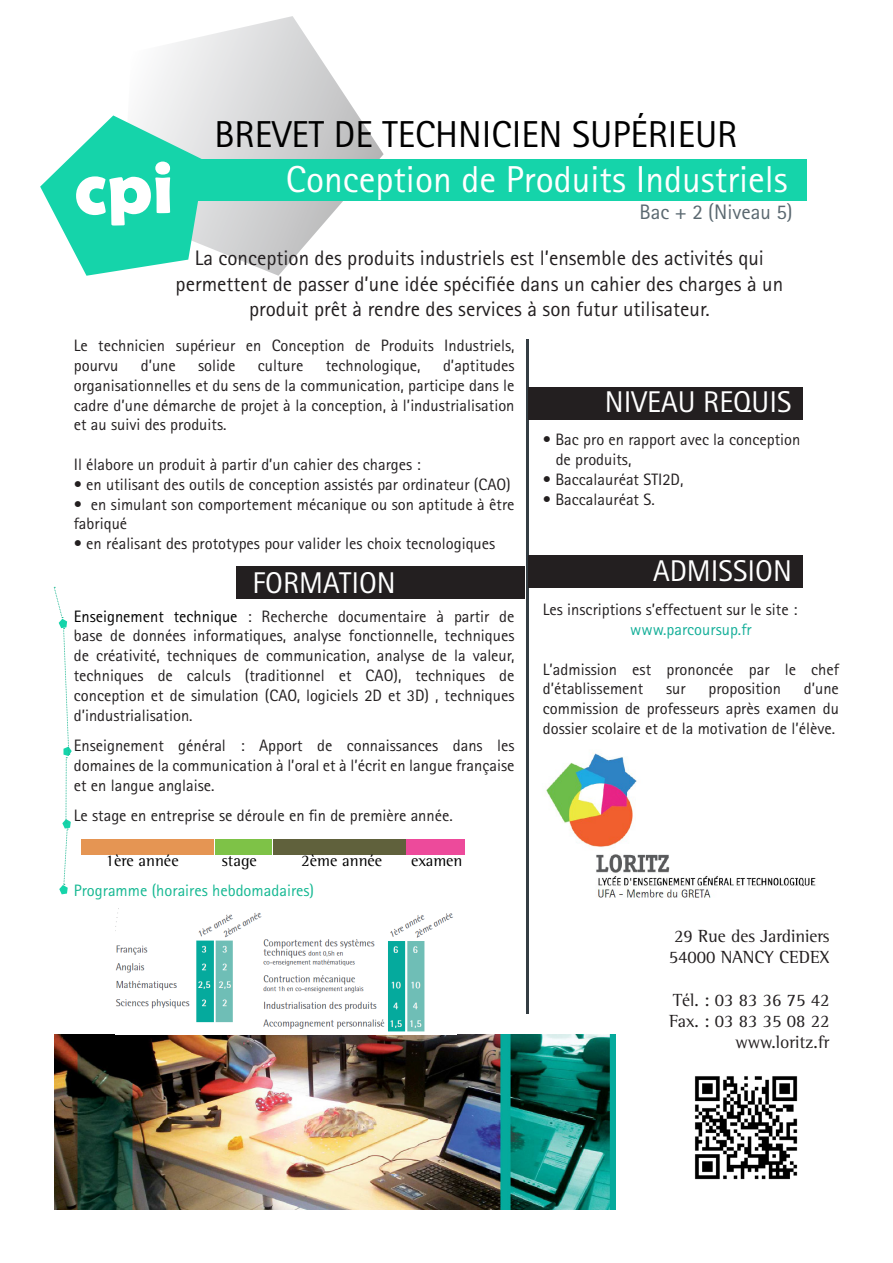
<style>
.page{position:relative;width:893px;height:1263px;background:#fff}
.page>*{position:absolute;margin:0;border:0;box-sizing:border-box;transform-origin:0 0}
.t1{font:37.5px "Rotis Sans Serif Std";color:#fff}
.t2{font:37.5px "Rotis Sans Serif Std";color:#000}
.t3{font:30px "Rotis Sans Serif Std";color:#fff}
.t4{font:21px "Rotis Sans Serif Std";color:#231f20}
.t5{font:21px "Rotis Sans Serif Std";color:#5a6870}
.t6{font:18px "Rotis Semi Serif Std";color:#231f20}
.t7{font:16.5px/19.8px "Rotis Sans Serif Std";color:#231f20;text-align:justify}
.t8{font:16.5px "Rotis Sans Serif Std";color:#15b892}
.t9{font:16.5px "Rotis Semi Serif Std";color:#000}
.t10{font:16.5px "Rotis Sans Serif Std";color:#15af99}
.s1{color:#000}
</style>
<div class="page">
<img style="left:546px;top:753px;width:270px;height:145px">
<svg style="left:142px;top:16px;width:242px;height:260px"></svg>
<div style="left:171px;top:159px;width:636px;height:42px;background:#15d4aa"></div>
<hr style="left:526px;top:340px;width:2px;height:674px;background:#343d43">
<div style="left:236px;top:567px;width:289px;height:32px;background:#231f20"></div>
<img style="left:54px;top:1034px;width:561px;height:176px">
<div style="left:81px;top:839px;width:132px;height:16px;background:#e59553"></div>
<div style="left:215px;top:839px;width:56px;height:16px;background:#7ec247"></div>
<div style="left:273px;top:839px;width:132px;height:16px;background:#60613c"></div>
<div style="left:406px;top:839px;width:59px;height:16px;background:#ed4a9b"></div>
<svg style="left:54px;top:587px;width:18px;height:307px"></svg>
<div style="left:528px;top:387px;width:275px;height:33px;background:#231f20"></div>
<div style="left:528px;top:556px;width:275px;height:32px;background:#231f20"></div>
<img style="left:694px;top:1076px;width:104px;height:104px">
<img style="left:115px;top:908px;width:342px;height:127px">
<svg style="left:40px;top:115px;width:165px;height:161px"></svg>
<p class="t2" style="left:214px;top:112px;width:524px">BREVET DE TECHNICIEN SUPÉRIEUR</p>
<p class="t1" style="left:286px;top:157px;width:503px">Conception de Produits Industriels</p>
<p class="t5" style="left:639px;top:200px;width:155px">Bac + 2 (Niveau 5)</p>
<p class="t4" style="left:195px;top:246px;width:571px">La conception des produits industriels est l’ensemble des activités qui</p>
<p class="t4" style="left:176px;top:271px;width:609px">permettent de passer d’une idée spécifiée dans un cahier des charges à un</p>
<p class="t4" style="left:249px;top:296px;width:462px">produit prêt à rendre des services à son futur utilisateur.</p>
<p class="t7" style="left:74px;top:336px;width:442px">Le technicien supérieur en Conception de Produits Industriels, pourvu</p>
<p class="t7" style="left:74px;top:356px;width:442px;text-indent:369px">d’aptitudes organisationnelles et du sens de la communication, participe dans le cadre d’une démarche de projet à la conception, à l’industrialisation et au suivi des produits.</p>
<p class="t7" style="left:74px;top:455px;width:348px">Il élabore un produit à partir d’un cahier des charges :</p>
<p class="t7" style="left:74px;top:474px;width:439px">• en utilisant des outils de conception assistés par ordinateur (CAO)</p>
<p class="t7" style="left:74px;top:494px;width:442px">• en simulant son comportement mécanique ou son aptitude à être fabriqué</p>
<p class="t7" style="left:74px;top:534px;width:423px">• en réalisant des prototypes pour valider les choix tecnologiques</p>
<p class="t3" style="left:253px;top:565px;width:145px">FORMATION</p>
<p class="t7" style="left:74px;top:606px;width:442px"><span class="s1">Enseignement technique</span> : Recherche documentaire à partir de base de données informatiques, analyse fonctionnelle, techniques de créativité, techniques de communication, analyse de la valeur, techniques de calculs (traditionnel et CAO), techniques de conception et de simulation (CAO, logiciels 2D et 3D) , techniques d’industrialisation.</p>
<p class="t7" style="left:74px;top:736px;width:442px">Enseignement général : Apport de connaissances dans les domaines de la communication à l’oral et à l’écrit en langue française et en langue anglaise.</p>
<p class="t7" style="left:74px;top:805px;width:381px">Le stage en entreprise se déroule en fin de première année.</p>
<p class="t9" style="left:106px;top:851px;width:75px">1ère année</p>
<p class="t9" style="left:222px;top:851px;width:37px">stage</p>
<p class="t9" style="left:301px;top:851px;width:83px">2ème année</p>
<p class="t9" style="left:411px;top:851px;width:53px">examen</p>
<p class="t8" style="left:74px;top:881px;width:242px">Programme (horaires hebdomadaires)</p>
<p class="t7" style="left:141px;top:356px;width:37px">d’une</p>
<p class="t7" style="left:198px;top:356px;width:39px">solide</p>
<p class="t7" style="left:258px;top:356px;width:47px">culture</p>
<p class="t7" style="left:326px;top:356px;width:96px">technologique,</p>
<p class="t3" style="left:605px;top:384px;width:188px">NIVEAU REQUIS</p>
<p class="t7" style="left:543px;top:430px;width:259px">• Bac pro en rapport avec la conception</p>
<p class="t7" style="left:556px;top:450px;width:77px">de produits,</p>
<p class="t7" style="left:543px;top:469px;width:142px">• Baccalauréat STI2D,</p>
<p class="t7" style="left:543px;top:489px;width:113px">• Baccalauréat S.</p>
<p class="t3" style="left:653px;top:553px;width:140px">ADMISSION</p>
<p class="t7" style="left:543px;top:600px;width:256px">Les inscriptions s’effectuent sur le site :</p>
<p class="t10" style="left:630px;top:620px;width:123px">www.parcoursup.fr</p>
<p class="t7" style="left:543px;top:659px;width:298px">L’admission est prononcée par le chef d’établissement</p>
<p class="t7" style="left:543px;top:679px;width:298px;text-indent:261px">d’une commission de professeurs après examen du dossier scolaire et de la motivation de l’élève.</p>
<p class="t7" style="left:666px;top:679px;width:21px">sur</p>
<p class="t7" style="left:708px;top:679px;width:74px">proposition</p>
<p class="t6" style="left:674px;top:925px;width:157px">29 Rue des Jardiniers</p>
<p class="t6" style="left:669px;top:947px;width:162px">54000 NANCY CEDEX</p>
<p class="t6" style="left:673px;top:989px;width:158px">Tél. : 03 83 36 75 42</p>
<p class="t6" style="left:669px;top:1010px;width:162px">Fax. : 03 83 35 08 22</p>
<p class="t6" style="left:735px;top:1031px;width:96px">www.loritz.fr</p>
</div>
